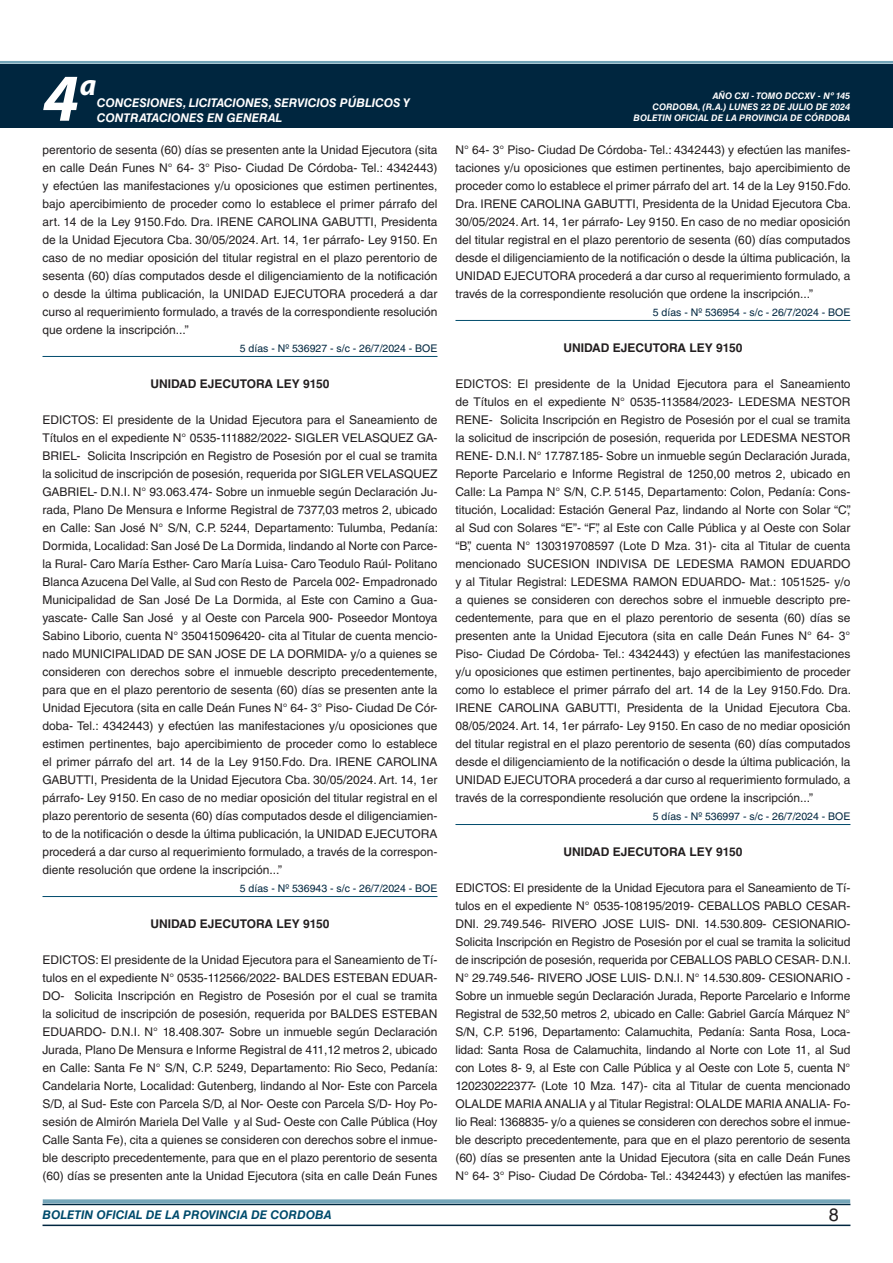
<style>
.page{position:relative;width:893px;height:1263px;background:#fff}
.page>*{position:absolute;margin:0;border:0;box-sizing:border-box;transform-origin:0 0}
.t1{font:italic 700 67.5px "Myriad Pro";color:#fff}
.t2{font:italic 700 30px "Myriad Pro";color:#fff}
.t3{font:18px "Helvetica LT Std";color:#231f20}
.TEXTO_BASE{font:12px/18px "Helvetica LT Std";color:#231f20;text-align:justify}
.RESUELVE{font:700 12px "Helvetica LT Std";color:#231f20}
.t4{font:italic 700 12px/14.4px "Helvetica LT Std";color:#fff}
.t5{font:italic 700 12px "Helvetica LT Std";color:#004b6c}
.FECHA_DE_VENCIMIENTO{font:10.5px "Helvetica LT Std";color:#00263f}
.t6{font:italic 700 9px/10.8px "Helvetica LT Std";color:#fff;text-align:right}
</style>
<div class="page">
<div style="left:0;top:61px;width:893px;height:6px;background:#fff;opacity:.75"></div>
<hr style="left:43px;top:1224px;width:807px;height:2px;background:#00263f">
<div style="left:42px;top:1198px;width:809px;height:8px;background:#fff;opacity:.75"></div>
<div style="left:0;top:64px;width:893px;height:64px;background:#00263f"></div>
<hr style="left:43px;top:356px;width:394px;height:1px;background:#004b6c">
<hr style="left:43px;top:896px;width:394px;height:1px;background:#004b6c">
<hr style="left:455px;top:320px;width:395px;height:1px;background:#004b6c">
<hr style="left:455px;top:824px;width:395px;height:1px;background:#004b6c">
<h1 class="t1" style="left:43px;top:54px;width:38px">4</h1>
<h2 class="t2" style="left:80px;top:66px;width:18px">a</h2>
<p class="t4" style="left:97px;top:96px;width:315px">CONCESIONES, LICITACIONES, SERVICIOS PÚBLICOS Y<br>CONTRATACIONES EN GENERAL</p>
<p class="TEXTO_BASE" style="left:43px;top:141px;width:396px">perentorio de sesenta (60) días se presenten ante la Unidad Ejecutora (sita en calle Deán Funes N° 64- 3° Piso- Ciudad De Córdoba- Tel.: 4342443) y efectúen las manifestaciones y/u oposiciones que estimen pertinentes, bajo apercibimiento de proceder como lo establece el primer párrafo del art. 14 de la Ley 9150.Fdo. Dra. IRENE CAROLINA GABUTTI, Presidenta de la Unidad Ejecutora Cba. 30/05/2024. Art. 14, 1er párrafo- Ley 9150. En caso de no mediar oposición del titular registral en el plazo perentorio de sesenta (60) días computados desde el diligenciamiento de la notificación o desde la última publicación, la UNIDAD EJECUTORA procederá a dar curso al requerimiento formulado, a través de la correspondiente resolución que ordene la inscripción...”</p>
<p class="FECHA_DE_VENCIMIENTO" style="left:240px;top:342px;width:199px">5 días - Nº 536927 - s/c - 26/7/2024 - BOE</p>
<p class="RESUELVE" style="left:150px;top:376px;width:181px">UNIDAD EJECUTORA LEY 9150</p>
<p class="TEXTO_BASE" style="left:43px;top:411px;width:397px">EDICTOS: El presidente de la Unidad Ejecutora para el Saneamiento de Títulos en el expediente N° 0535-111882/2022- SIGLER VELASQUEZ GA-BRIEL- Solicita Inscripción en Registro de Posesión por el cual se tramita la solicitud de inscripción de posesión, requerida por SIGLER VELASQUEZ GABRIEL- D.N.I. N° 93.063.474- Sobre un inmueble según Declaración Ju&shy;rada, Plano De Mensura e Informe Registral de 7377,03 metros 2, ubicado en Calle: San José N° S/N, C.P. 5244, Departamento: Tulumba, Pedanía:<br>Dormida, Localidad: San José De La Dormida, lindando al Norte con Parce&shy;la Rural- Caro María Esther- Caro María Luisa- Caro Teodulo Raúl- Politano Blanca Azucena Del Valle, al Sud con Resto de Parcela 002- Empadronado Municipalidad de San José De La Dormida, al Este con Camino a Gua&shy;yascate- Calle San José y al Oeste con Parcela 900- Poseedor Montoya Sabino Liborio, cuenta N° 350415096420- cita al Titular de cuenta mencio&shy;nado MUNICIPALIDAD DE SAN JOSE DE LA DORMIDA- y/o a quienes se consideren con derechos sobre el inmueble descripto precedentemente, para que en el plazo perentorio de sesenta (60) días se presenten ante la Unidad Ejecutora (sita en calle Deán Funes N° 64- 3° Piso- Ciudad De Cór&shy;doba- Tel.: 4342443) y efectúen las manifestaciones y/u oposiciones que estimen pertinentes, bajo apercibimiento de proceder como lo establece el primer párrafo del art. 14 de la Ley 9150.Fdo. Dra. IRENE CAROLINA GABUTTI, Presidenta de la Unidad Ejecutora Cba. 30/05/2024. Art. 14, 1er párrafo- Ley 9150. En caso de no mediar oposición del titular registral en el plazo perentorio de sesenta (60) días computados desde el diligenciamien&shy;to de la notificación o desde la última publicación, la UNIDAD EJECUTORA procederá a dar curso al requerimiento formulado, a través de la correspon&shy;diente resolución que ordene la inscripción...”</p>
<p class="FECHA_DE_VENCIMIENTO" style="left:240px;top:882px;width:199px">5 días - Nº 536943 - s/c - 26/7/2024 - BOE</p>
<p class="RESUELVE" style="left:150px;top:916px;width:181px">UNIDAD EJECUTORA LEY 9150</p>
<p class="TEXTO_BASE" style="left:43px;top:951px;width:397px">EDICTOS: El presidente de la Unidad Ejecutora para el Saneamiento de Tí&shy;tulos en el expediente N° 0535-112566/2022- BALDES ESTEBAN EDUAR-DO- Solicita Inscripción en Registro de Posesión por el cual se tramita la solicitud de inscripción de posesión, requerida por BALDES ESTEBAN EDUARDO- D.N.I. N° 18.408.307- Sobre un inmueble según Declaración Jurada, Plano De Mensura e Informe Registral de 411,12 metros 2, ubicado en Calle: Santa Fe N° S/N, C.P. 5249, Departamento: Rio Seco, Pedanía:<br>Candelaria Norte, Localidad: Gutenberg, lindando al Nor- Este con Parcela S/D, al Sud- Este con Parcela S/D, al Nor- Oeste con Parcela S/D- Hoy Po&shy;sesión de Almirón Mariela Del Valle y al Sud- Oeste con Calle Pública (Hoy Calle Santa Fe), cita a quienes se consideren con derechos sobre el inmue&shy;ble descripto precedentemente, para que en el plazo perentorio de sesenta (60) días se presenten ante la Unidad Ejecutora (sita en calle Deán Funes</p>
<p class="t6" style="left:652px;top:91px;width:199px">AÑO CXI - TOMO DCCXV - Nº 145<br>CORDOBA, (R.A.) LUNES 22 DE JULIO DE 2024</p>
<p class="t6" style="left:634px;top:112px;width:218px">BOLETIN OFICIAL DE LA PROVINCIA DE CÓRDOBA</p>
<p class="TEXTO_BASE" style="left:455px;top:141px;width:397px">N° 64- 3° Piso- Ciudad De Córdoba- Tel.: 4342443) y efectúen las manifes&shy;taciones y/u oposiciones que estimen pertinentes, bajo apercibimiento de proceder como lo establece el primer párrafo del art. 14 de la Ley 9150.Fdo.<br>Dra. IRENE CAROLINA GABUTTI, Presidenta de la Unidad Ejecutora Cba.<br>30/05/2024. Art. 14, 1er párrafo- Ley 9150. En caso de no mediar oposición del titular registral en el plazo perentorio de sesenta (60) días computados desde el diligenciamiento de la notificación o desde la última publicación, la UNIDAD EJECUTORA procederá a dar curso al requerimiento formulado, a través de la correspondiente resolución que ordene la inscripción...”</p>
<p class="FECHA_DE_VENCIMIENTO" style="left:653px;top:306px;width:199px">5 días - Nº 536954 - s/c - 26/7/2024 - BOE</p>
<p class="RESUELVE" style="left:563px;top:340px;width:181px">UNIDAD EJECUTORA LEY 9150</p>
<p class="TEXTO_BASE" style="left:455px;top:375px;width:397px">EDICTOS: El presidente de la Unidad Ejecutora para el Saneamiento de Títulos en el expediente N° 0535-113584/2023- LEDESMA NESTOR RENE- Solicita Inscripción en Registro de Posesión por el cual se tramita la solicitud de inscripción de posesión, requerida por LEDESMA NESTOR RENE- D.N.I. N° 17.787.185- Sobre un inmueble según Declaración Jurada, Reporte Parcelario e Informe Registral de 1250,00 metros 2, ubicado en Calle: La Pampa N° S/N, C.P. 5145, Departamento: Colon, Pedanía: Cons&shy;titución, Localidad: Estación General Paz, lindando al Norte con Solar “C”, al Sud con Solares “E”- “F”, al Este con Calle Pública y al Oeste con Solar “B”, cuenta N° 130319708597 (Lote D Mza. 31)- cita al Titular de cuenta mencionado SUCESION INDIVISA DE LEDESMA RAMON EDUARDO y al Titular Registral: LEDESMA RAMON EDUARDO- Mat.: 1051525- y/o a quienes se consideren con derechos sobre el inmueble descripto pre&shy;cedentemente, para que en el plazo perentorio de sesenta (60) días se presenten ante la Unidad Ejecutora (sita en calle Deán Funes N° 64- 3° Piso- Ciudad De Córdoba- Tel.: 4342443) y efectúen las manifestaciones y/u oposiciones que estimen pertinentes, bajo apercibimiento de proceder como lo establece el primer párrafo del art. 14 de la Ley 9150.Fdo. Dra.<br>IRENE CAROLINA GABUTTI, Presidenta de la Unidad Ejecutora Cba.<br>08/05/2024. Art. 14, 1er párrafo- Ley 9150. En caso de no mediar oposición del titular registral en el plazo perentorio de sesenta (60) días computados desde el diligenciamiento de la notificación o desde la última publicación, la UNIDAD EJECUTORA procederá a dar curso al requerimiento formulado, a través de la correspondiente resolución que ordene la inscripción...”</p>
<p class="FECHA_DE_VENCIMIENTO" style="left:653px;top:810px;width:199px">5 días - Nº 536997 - s/c - 26/7/2024 - BOE</p>
<p class="RESUELVE" style="left:563px;top:844px;width:181px">UNIDAD EJECUTORA LEY 9150</p>
<p class="TEXTO_BASE" style="left:455px;top:879px;width:397px">EDICTOS: El presidente de la Unidad Ejecutora para el Saneamiento de Tí&shy;tulos en el expediente N° 0535-108195/2019- CEBALLOS PABLO CESAR-DNI. 29.749.546- RIVERO JOSE LUIS- DNI. 14.530.809- CESIONARIO-Solicita Inscripción en Registro de Posesión por el cual se tramita la solicitud de inscripción de posesión, requerida por CEBALLOS PABLO CESAR- D.N.I.<br>N° 29.749.546- RIVERO JOSE LUIS- D.N.I. N° 14.530.809- CESIONARIO - Sobre un inmueble según Declaración Jurada, Reporte Parcelario e Informe Registral de 532,50 metros 2, ubicado en Calle: Gabriel García Márquez N° S/N, C.P. 5196, Departamento: Calamuchita, Pedanía: Santa Rosa, Loca&shy;lidad: Santa Rosa de Calamuchita, lindando al Norte con Lote 11, al Sud con Lotes 8- 9, al Este con Calle Pública y al Oeste con Lote 5, cuenta N° 120230222377- (Lote 10 Mza. 147)- cita al Titular de cuenta mencionado OLALDE MARIA ANALIA y al Titular Registral: OLALDE MARIA ANALIA- Fo&shy;lio Real: 1368835- y/o a quienes se consideren con derechos sobre el inmue&shy;ble descripto precedentemente, para que en el plazo perentorio de sesenta (60) días se presenten ante la Unidad Ejecutora (sita en calle Deán Funes N° 64- 3° Piso- Ciudad De Córdoba- Tel.: 4342443) y efectúen las manifes-</p>
<p class="t5" style="left:43px;top:1208px;width:290px">BOLETIN OFICIAL DE LA PROVINCIA DE CORDOBA</p>
<h3 class="t3" style="left:829px;top:1204px;width:12px">8</h3>
</div>
